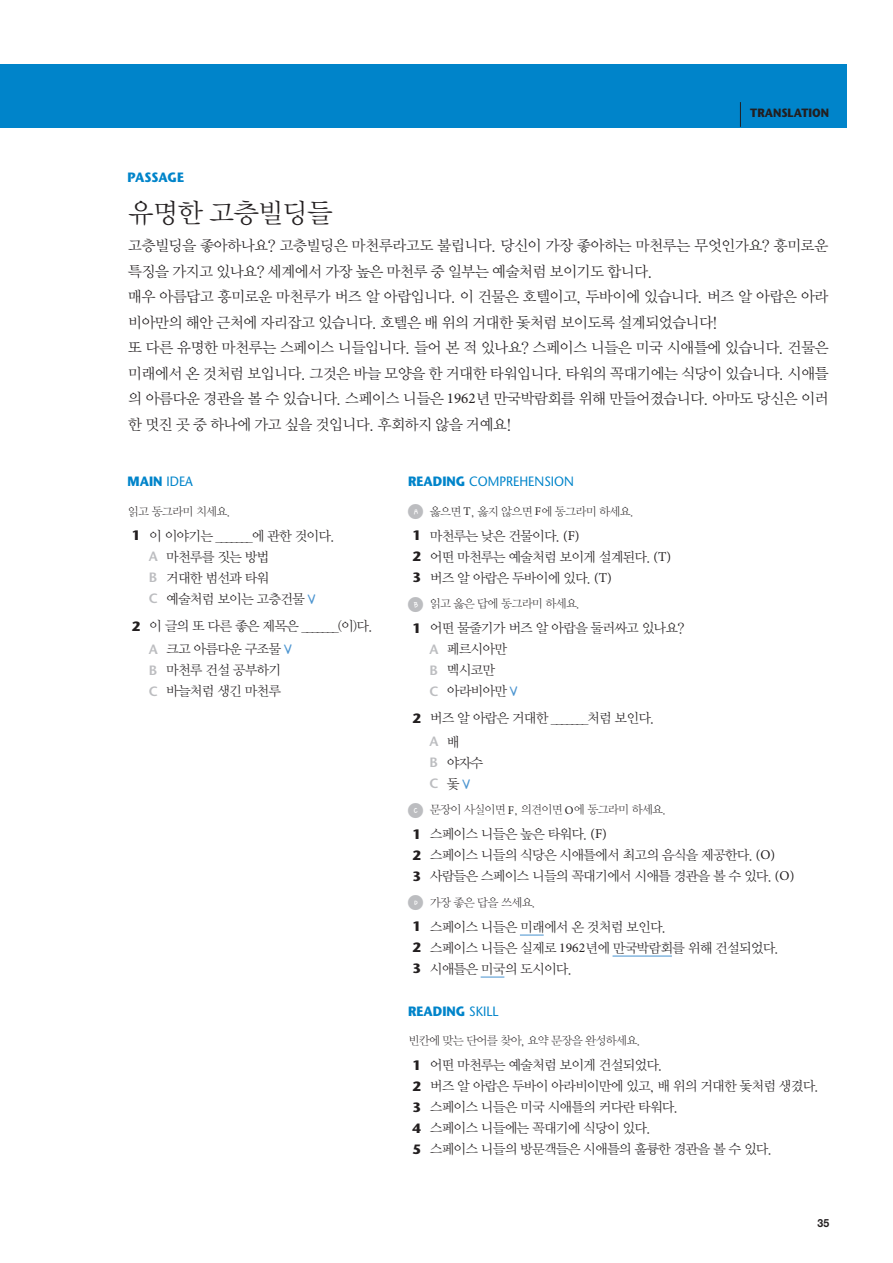
<style>
.page{position:relative;width:893px;height:1263px;background:#fff}
.page>*{position:absolute;margin:0;border:0;box-sizing:border-box;transform-origin:0 0}
.t1{font:27px "Y Mj O12";letter-spacing:-.09em;color:#231f20}
.t2{font:15px/25.5px "Y Mj O12";letter-spacing:-.1em;color:#231f20}
.t3{font:13.5px/21px "Y Mj O12";letter-spacing:-.12em;color:#231f20}
.t4{font:700 13.5px "Stone Sans";color:#0084ca;scale:.93 1}
.t5{font:13.5px "Stone Sans";color:#0084ca;scale:.93 1}
.t6{font:600 13.5px "Stone Sans";color:#bcbdc0}
.t7{font:700 12px "Stone Sans";color:#231f20;scale:.93 1}
.t8{font:11.7px "Y Mj O11";letter-spacing:-.12em;color:#231f20}
.t9{font:700 11.25px "Helvetica Neue";color:#231f20;scale:.93 1}
.s1{font-family:"Minion Pro"}
.s2{font-weight:400}
.s3{font-family:"Stone Sans";font-weight:700}
.s4{font-family:"Stone Sans";font-weight:600;color:#bcbdc0}
.s5{font-family:"Scrogglet";color:#4e96d1}
.s6{font-weight:700}
.s7{font-family:"Jang NUM Kwang Soo";font-size:15px;color:#bcbdc0}
.s8{font-family:"Y Mj O12";font-weight:400;color:#231f20}
.s9{font-family:"Scrogglet";font-weight:400;color:#4e96d1}
</style>
<div class="page">
<div style="left:0;top:64px;width:846px;height:64px;background:#0084ca"></div>
<svg style="left:740px;top:102px;width:1px;height:25px"></svg>
<hr style="left:520px;top:934px;width:24px;height:2px;background:#4e96d1">
<hr style="left:613px;top:955px;width:59px;height:2px;background:#4e96d1">
<hr style="left:481px;top:976px;width:23px;height:2px;background:#4e96d1">
<p class="t7" style="left:750px;top:105px;width:86px">TRANSLATION</p>
<p class="t4" style="left:128px;top:168px;width:62px">PASSAGE</p>
<h1 class="t1" style="left:128px;top:196px;width:207px">유명한 고층빌딩들</h1>
<p class="t2" style="left:128px;top:233px;width:703px">고층빌딩을 좋아하나요? 고층빌딩은 마천루라고도 불립니다. 당신이 가장 좋아하는 마천루는 무엇인가요? 흥미로운 특징을 가지고 있나요? 세계에서 가장 높은 마천루 중 일부는 예술처럼 보이기도 합니다.<br>매우 아름답고 흥미로운 마천루가 버즈 알 아랍입니다. 이 건물은 호텔이고, 두바이에 있습니다. 버즈 알 아랍은 아라 비아만의 해안 근처에 자리잡고 있습니다. 호텔은 배 위의 거대한 돛처럼 보이도록 설계되었습니다!<br>또 다른 유명한 마천루는 스페이스 니들입니다. 들어 본 적 있나요? 스페이스 니들은 미국 시애틀에 있습니다. 건물은 미래에서 온 것처럼 보입니다. 그것은 바늘 모양을 한 거대한 타워입니다. 타워의 꼭대기에는 식당이 있습니다. 시애틀 의 아름다운 경관을 볼 수 있습니다. 스페이스 니들은 <span class="s1">1962</span>년 만국박람회를 위해 만들어졌습니다. 아마도 당신은 이러 한 멋진 곳 중 하나에 가고 싶을 것입니다. 후회하지 않을 거예요!</p>
<p class="t4" style="left:128px;top:473px;width:72px">MAIN <span class="s2">I DEA</span></p>
<p class="t8" style="left:128px;top:504px;width:105px">읽고 동그라미 치세요.</p>
<p class="t3" style="left:149px;top:525px;width:188px;text-indent:-17px"><span class="s3">1</span> 이 이야기는 _______에 관한 것이다.<br><span class="s4">A</span> 마천루를 짓는 방법<br><span class="s4">B</span> 거대한 범선과 타워<br><span class="s4">C</span> 예술처럼 보이는 고층건물 <span class="s5">V</span></p>
<p class="t3" style="left:149px;top:614px;width:226px;line-height:23.1px;text-indent:-17px"><span class="s3">2</span> 이 글의 또 다른 좋은 제목은 _______(이)다.<br><span class="s4">A</span> 크고 아름다운 구조물 <span class="s5">V</span></p>
<p class="t3" style="left:149px;top:659px;width:134px"><span class="s4">B</span> 마천루 건설 공부하기<br><span class="s4">C</span> 바늘처럼 생긴 마천루</p>
<p class="t5" style="left:408px;top:473px;width:180px"><span class="s6">READING</span> COMPREHENSION</p>
<p class="t8" style="left:408px;top:504px;width:228px"><span class="s7">A</span> 옳으면 <span class="s1">T</span>, 옳지 않으면 <span class="s1">F</span>에 동그라미 하세요.</p>
<p class="t3" style="left:412px;top:525px;width:260px"><span class="s3">1</span> 마천루는 낮은 건물이다. <span class="s1">(F)<br></span><span class="s3">2</span> 어떤 마천루는 예술처럼 보이게 설계된다. <span class="s1">(T)<br></span><span class="s3">3</span> 버즈 알 아랍은 두바이에 있다. <span class="s1">(T)</span></p>
<p class="t8" style="left:408px;top:597px;width:174px"><span class="s7">B</span> 읽고 옳은 답에 동그라미 하세요.</p>
<p class="t3" style="left:429px;top:617px;width:257px;text-indent:-17px"><span class="s3">1</span> 어떤 물줄기가 버즈 알 아랍을 둘러싸고 있나요?<br><span class="s4">A</span> 페르시아만<br><span class="s4">B</span> 멕시코만<br><span class="s4">C</span> 아라비아만 <span class="s5">V</span></p>
<p class="t3" style="left:412px;top:708px;width:244px"><span class="s3">2</span> 버즈 알 아랍은 거대한 _______처럼 보인다.</p>
<p class="t6" style="left:429px;top:733px;width:32px">A <span class="s8">배</span></p>
<p class="t3" style="left:429px;top:752px;width:56px"><span class="s4">B</span> 야자수</p>
<p class="t6" style="left:429px;top:775px;width:42px">C <span class="s8">돛</span><span class="s9">V</span></p>
<p class="t8" style="left:408px;top:803px;width:260px"><span class="s7">C</span> 문장이 사실이면 <span class="s1">F</span>, 의견이면 <span class="s1">O</span>에 동그라미 하세요.</p>
<p class="t3" style="left:412px;top:823px;width:383px"><span class="s3">1</span> 스페이스 니들은 높은 타워다. <span class="s1">(F)<br></span><span class="s3">2</span> 스페이스 니들의 식당은 시애틀에서 최고의 음식을 제공한다. <span class="s1">(O)<br></span><span class="s3">3</span> 사람들은 스페이스 니들의 꼭대기에서 시애틀 경관을 볼 수 있다. <span class="s1">(O)</span></p>
<p class="t8" style="left:408px;top:895px;width:130px"><span class="s7">D</span> 가장 좋은 답을 쓰세요.</p>
<p class="t3" style="left:412px;top:916px;width:369px"><span class="s3">1</span> 스페이스 니들은 미래에서 온 것처럼 보인다.<br><span class="s3">2</span> 스페이스 니들은 실제로 <span class="s1">1962</span>년에 만국박람회를 위해 건설되었다.<br><span class="s3">3</span> 시애틀은 미국의 도시이다.</p>
<p class="t4" style="left:408px;top:1002px;width:99px">READING <span class="s2">SKILL</span></p>
<p class="t8" style="left:408px;top:1033px;width:234px">빈칸에 맞는 단어를 찾아, 요약 문장을 완성하세요.</p>
<p class="t3" style="left:412px;top:1054px;width:409px"><span class="s3">1</span> 어떤 마천루는 예술처럼 보이게 건설되었다.<br><span class="s3">2</span> 버즈 알 아랍은 두바이 아라비이만에 있고, 배 위의 거대한 돛처럼 생겼다.<br><span class="s3">3</span> 스페이스 니들은 미국 시애틀의 커다란 타워다.<br><span class="s3">4</span> 스페이스 니들에는 꼭대기에 식당이 있다.<br><span class="s3">5</span> 스페이스 니들의 방문객들은 시애틀의 훌륭한 경관을 볼 수 있다.</p>
<p class="t9" style="left:817px;top:1216px;width:14px">35</p>
</div>
